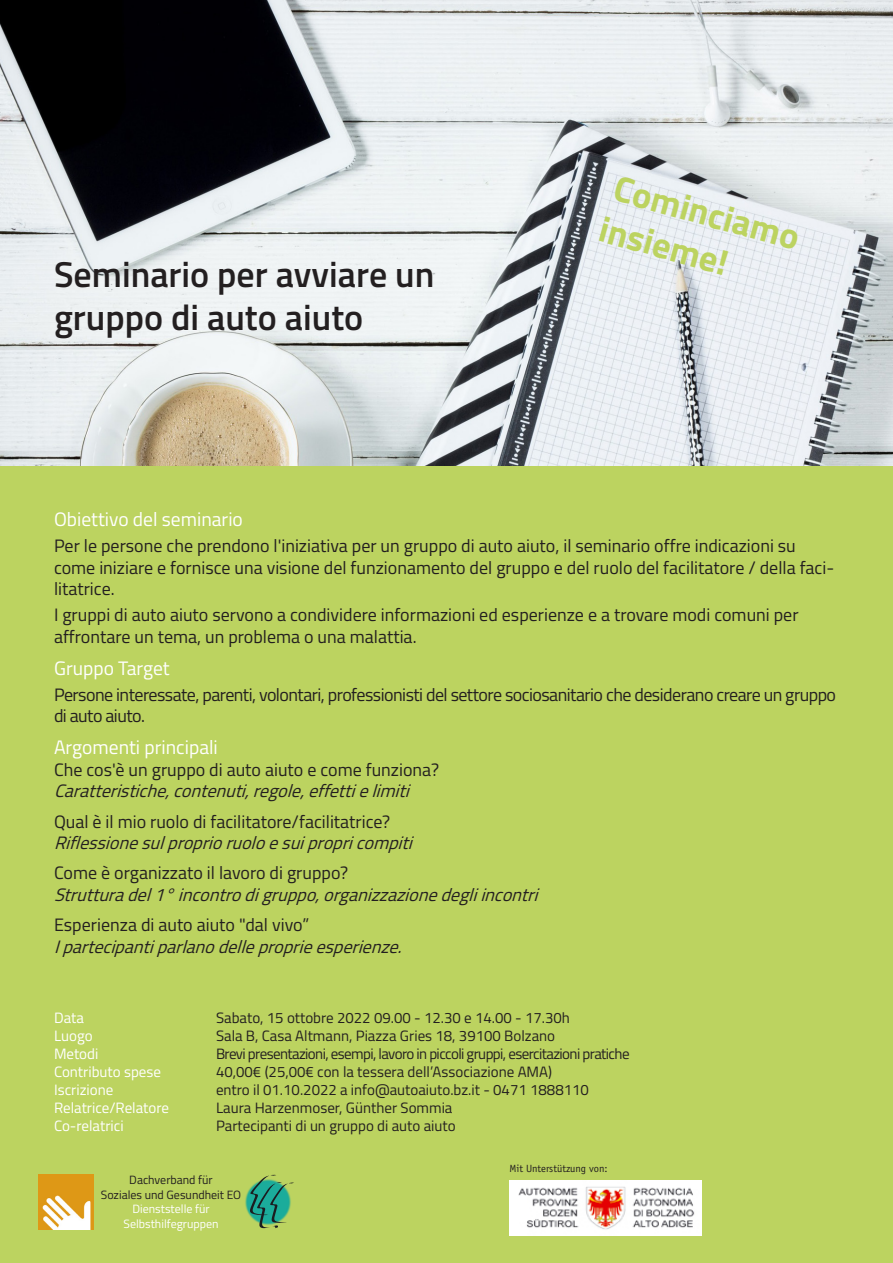
<style>
.page{position:relative;width:893px;height:1263px;background:#fff}
.page>*{position:absolute;margin:0;border:0;box-sizing:border-box;transform-origin:0 0}
.t1{font:600 36px/43.2px "Titillium";color:#231f20}
.t2{font:700 36px/42.9px "Titillium";color:#bcd360}
.t3{font:19.5px "Titillium";color:#fff}
.t4{font:18px/21.6px "Titillium";color:#231f20}
.t5{font:italic 18px "Titillium";color:#231f20}
.t6{font:18px/21.6px "Titillium";letter-spacing:-.03em;color:#231f20}
.t7{font:15px "Titillium";color:#231f20}
.t8{font:15px "Titillium";color:#fff}
.t9{font:15px "Titillium";letter-spacing:-.04em;color:#231f20}
.t10{font:12px/14.4px "Titillium";color:#231f20;text-align:center}
.t11{font:12px/14.4px "Titillium";color:#fff;text-align:center}
.t12{font:10.5px "Officina Sans Std";color:#231f20}
</style>
<div class="page">
<div style="left:0;top:452px;width:893px;height:811px;background:#bcd360"></div>
<img style="left:509px;top:1180px;width:193px;height:55px">
<img style="left:0;top:0;width:893px;height:465px">
<img style="left:38px;top:1174px;width:56px;height:55px">
<img style="left:245px;top:1188px;width:31px;height:41px">
<svg style="left:250px;top:1174px;width:44px;height:54px"></svg>
<p class="t1" style="left:54px;top:251px;width:382px">Seminario per avviare un gruppo di auto aiuto</p>
<p class="t2" style="left:617px;top:164px;width:196px;rotate:15deg">Cominciamo insieme!</p>
<p class="t3" style="left:54px;top:505px;width:190px">Obiettivo del seminario</p>
<p class="t4" style="left:54px;top:534px;width:782px">Per le persone che prendono l'iniziativa per un gruppo di auto aiuto, il seminario offre indicazioni su come iniziare e fornisce una visione del funzionamento del gruppo e del ruolo del facilitatore / della faci&shy;litatrice.</p>
<p class="t4" style="left:54px;top:603px;width:746px">I gruppi di auto aiuto servono a condividere informazioni ed esperienze e a trovare modi comuni per affrontare un tema, un problema o una malattia.</p>
<p class="t3" style="left:54px;top:654px;width:117px">Gruppo Target</p>
<p class="t6" style="left:54px;top:683px;width:784px">Persone interessate, parenti, volontari, professionisti del settore sociosanitario che desiderano creare un gruppo di auto aiuto.</p>
<p class="t3" style="left:54px;top:733px;width:165px">Argomenti principali</p>
<p class="t4" style="left:54px;top:758px;width:387px">Che cos'è un gruppo di auto aiuto e come funziona?</p>
<p class="t5" style="left:54px;top:778px;width:363px">Caratteristiche,contenuti,regole,effettielimiti</p>
<p class="t4" style="left:54px;top:809px;width:338px">Qual è il mio ruolo di facilitatore/facilitatrice?</p>
<p class="t5" style="left:54px;top:830px;width:366px">Riflessionesulproprioruoloesuipropricompiti</p>
<p class="t4" style="left:54px;top:861px;width:296px">Come è organizzato il lavoro di gruppo?</p>
<p class="t5" style="left:54px;top:881px;width:492px">Strutturadel1°incontrodigruppo,organizzazionedegliincontri</p>
<p class="t4" style="left:54px;top:913px;width:257px">Esperienza di auto aiuto "dal vivo”</p>
<p class="t5" style="left:54px;top:933px;width:356px">Ipartecipantiparlanodelleproprieesperienze.</p>
<p class="t8" style="left:54px;top:1006px;width:31px">Data</p>
<p class="t7" style="left:216px;top:1006px;width:355px">Sabato, 15 ottobre 2022 09.00 - 12.30 e 14.00 - 17.30h</p>
<p class="t8" style="left:54px;top:1024px;width:40px">Luogo</p>
<p class="t7" style="left:216px;top:1024px;width:341px">Sala B, Casa Altmann, Piazza Gries 18, 39100 Bolzano</p>
<p class="t8" style="left:54px;top:1042px;width:46px">Metodi</p>
<p class="t9" style="left:216px;top:1042px;width:415px">Brevi presentazioni, esempi, lavoro in piccoli gruppi, esercitazioni pratiche</p>
<p class="t8" style="left:54px;top:1060px;width:109px">Contributo spese</p>
<p class="t7" style="left:216px;top:1060px;width:338px">40,00€ (25,00€ con la tessera dell’Associazione AMA)</p>
<p class="t8" style="left:54px;top:1078px;width:61px">Iscrizione</p>
<p class="t7" style="left:216px;top:1078px;width:374px">entro il 01.10.2022 a info@autoaiuto.bz.it - 0471 1888110</p>
<p class="t8" style="left:54px;top:1096px;width:117px">Relatrice/Relatore</p>
<p class="t7" style="left:216px;top:1096px;width:238px">Laura Harzenmoser, Günther Sommia</p>
<p class="t8" style="left:54px;top:1114px;width:71px">Co-relatrici</p>
<p class="t7" style="left:216px;top:1114px;width:241px">Partecipanti di un gruppo di auto aiuto</p>
<p class="t10" style="left:101px;top:1172px;width:142px">Dachverband für<br>Soziales und Gesundheit EO</p>
<p class="t11" style="left:124px;top:1201px;width:97px">Dienststelle für<br>Selbsthilfegruppen</p>
<p class="t12" style="left:509px;top:1162px;width:100px">Mit Unterstützung von:</p>
</div>
